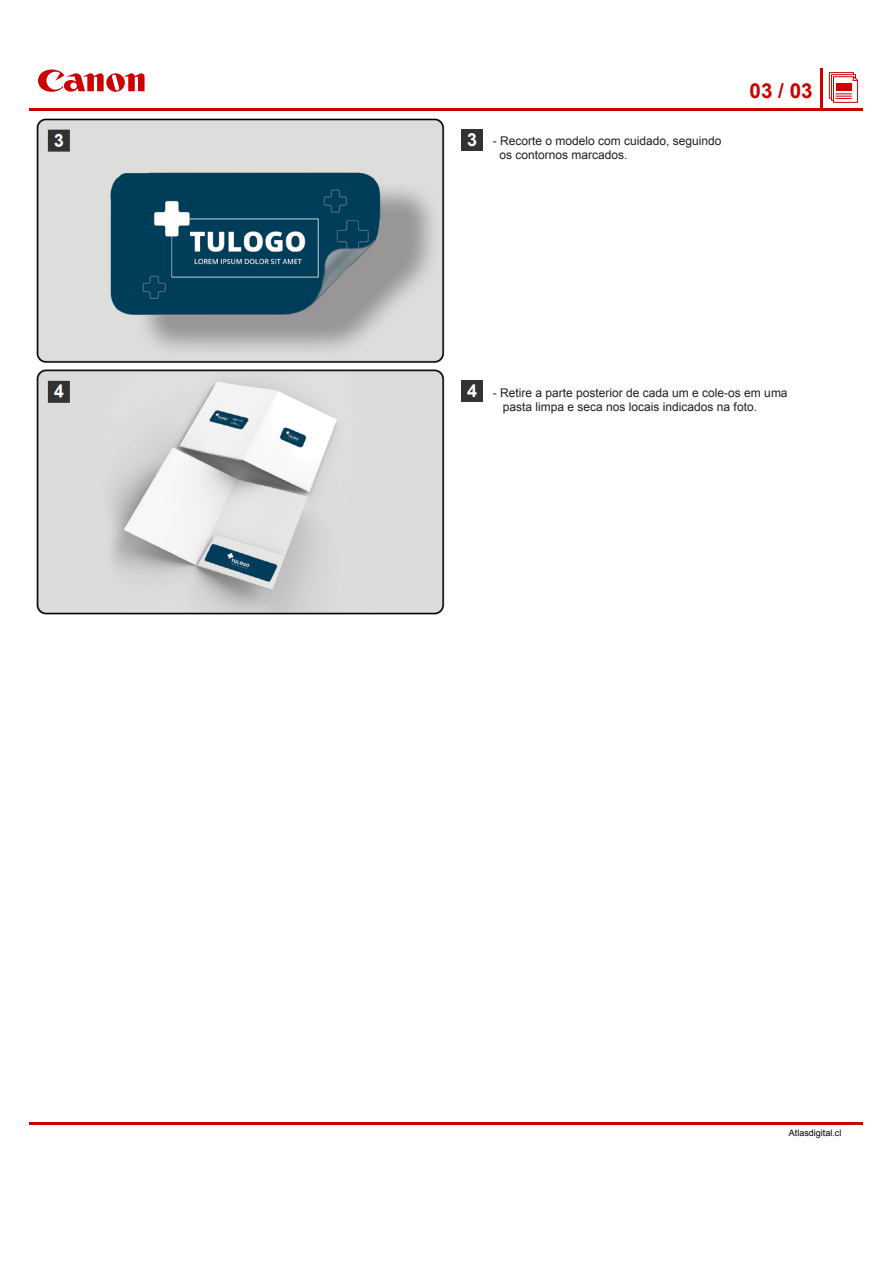
<style>
.page{position:relative;width:893px;height:1263px;background:#fff}
.page>*{position:absolute;margin:0;border:0;box-sizing:border-box;transform-origin:0 0}
.t1{font:700 20.7px "Arial";color:#c00}
.t2{font:700 18px "Arial";color:#fff}
.t3{font:12px/14.4px "Arial";color:#231f20}
.t4{font:9px "Arial";color:#000}
</style>
<div class="page">
<img style="left:37px;top:118px;width:408px;height:497px">
<hr style="left:30px;top:1123px;width:833px;height:2px;background:#c00">
<div style="left:829px;top:72px;width:25px;height:27px;border:1px solid #c00"></div>
<svg style="left:831px;top:74px;width:25px;height:27px"></svg>
<svg style="left:832px;top:76px;width:27px;height:27px"></svg>
<div style="left:836px;top:83px;width:15px;height:7px;background:#c00"></div>
<hr style="left:30px;top:108px;width:833px;height:3px;background:#c00">
<hr style="left:821px;top:68px;width:2px;height:41px;background:#c00">
<svg style="left:38px;top:70px;width:107px;height:22px"></svg>
<div style="left:461px;top:130px;width:22px;height:21px;background:#333"></div>
<div style="left:461px;top:381px;width:22px;height:21px;background:#333"></div>
<h2 class="t2" style="left:467px;top:128px;width:12px">3</h2>
<p class="t3" style="left:499px;top:133px;width:224px;text-indent:-7px">- Recorte o modelo com cuidado, seguindo os contornos marcados.</p>
<h1 class="t1" style="left:750px;top:77px;width:65px">03 / 03</h1>
<h2 class="t2" style="left:467px;top:379px;width:12px">4</h2>
<p class="t3" style="left:503px;top:385px;width:286px;text-indent:-10px">- Retire a parte posterior de cada um e cole-os em uma pasta limpa e seca nos locais indicados na foto.</p>
<p class="t4" style="left:789px;top:1127px;width:54px">Atlasdigital.cl</p>
</div>
